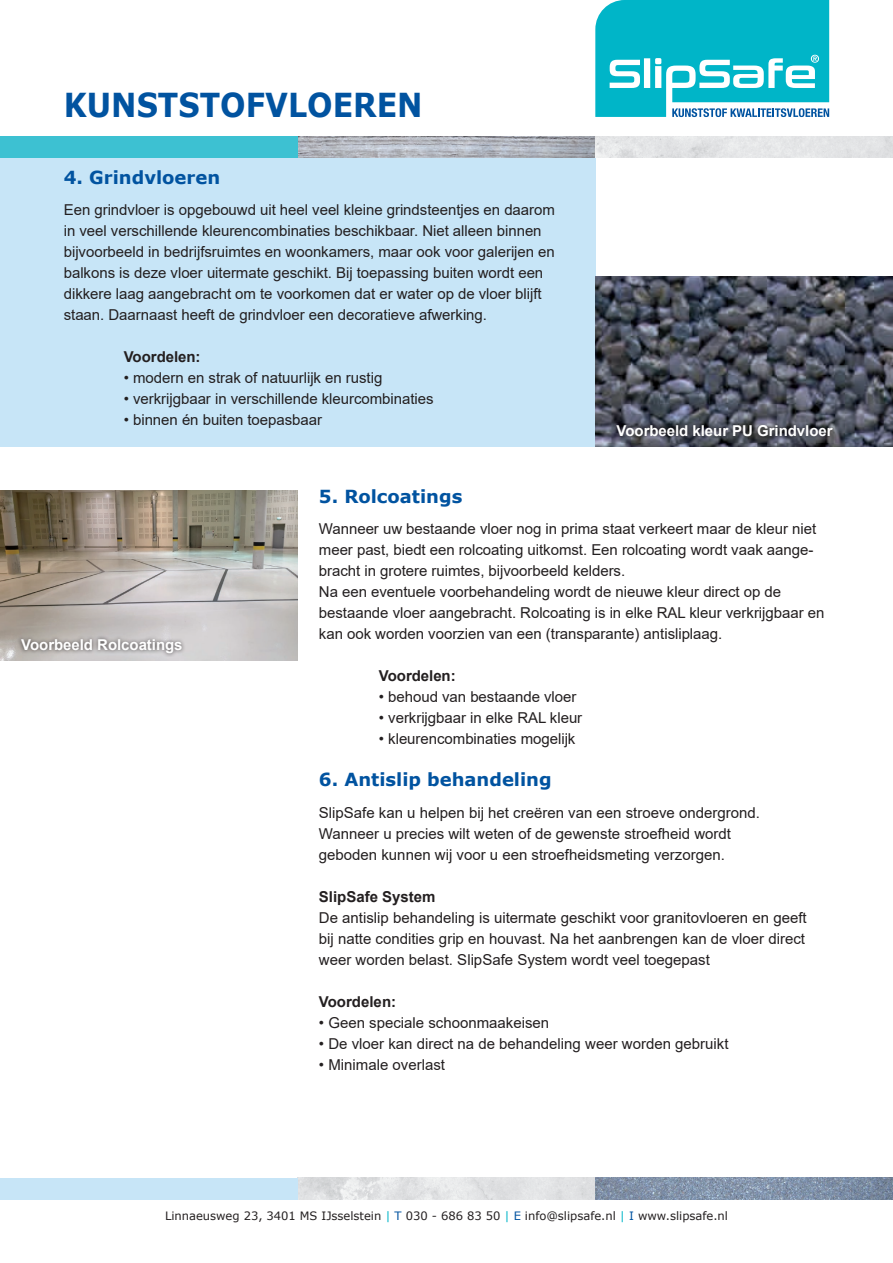
<style>
.page{position:relative;width:893px;height:1263px;background:#fff}
.page>*{position:absolute;margin:0;border:0;box-sizing:border-box;transform-origin:0 0}
.t1{font:700 33px "Verdana";color:#0153a0;scale:.91 1}
.t2{font:700 18px "Verdana";color:#0153a0}
.t3{font:15px/21px "Arial";letter-spacing:-.005em;color:#231f20}
.t4{font:700 15px "Arial";letter-spacing:-.005em;color:#fff}
.t5{font:700 15px "Arial";color:#231f20}
.t6{font:11.55px "Verdana";color:#231f20}
.s1{color:#00b5c8}
.s2{color:#0153a0}
</style>
<div class="page">
<svg style="left:595px;top:0;width:234px;height:117px;background:#32c1d2"></svg>
<img style="left:298px;top:1178px;width:595px;height:21px">
<div style="left:0;top:1178px;width:298px;height:21px;background:#c7e5f7"></div>
<div style="left:0;top:158px;width:595px;height:288px;background:#c7e5f7"></div>
<img style="left:298px;top:136px;width:595px;height:21px">
<div style="left:0;top:136px;width:298px;height:21px;background:#3dc1d2"></div>
<img style="left:595px;top:276px;width:298px;height:170px">
<img style="left:0;top:490px;width:298px;height:170px">
<div style="left:17px;top:634px;width:169px;height:23px;background:#231f20;opacity:.75"></div>
<div style="left:612px;top:421px;width:225px;height:19px;background:#231f20;opacity:.75"></div>
<h1 class="t1" style="left:64px;top:82px;width:396px">KUNSTSTOFVLOEREN</h1>
<p class="t2" style="left:64px;top:165px;width:158px">4. Grindvloeren</p>
<p class="t3" style="left:64px;top:199px;width:493px">Een grindvloer is opgebouwd uit heel veel kleine grindsteentjes en daarom in veel verschillende kleurencombinaties beschikbaar. Niet alleen binnen bijvoorbeeld in bedrijfsruimtes en woonkamers, maar ook voor galerijen en balkons is deze vloer uitermate geschikt. Bij toepassing buiten wordt een dikkere laag aangebracht om te voorkomen dat er water op de vloer blijft staan. Daarnaast heeft de grindvloer een decoratieve afwerking.</p>
<p class="t5" style="left:124px;top:347px;width:78px">Voordelen:</p>
<p class="t3" style="left:124px;top:367px;width:260px">• modern en strak of natuurlijk en rustig</p>
<p class="t3" style="left:124px;top:388px;width:311px">• verkrijgbaar in verschillende kleurcombinaties</p>
<p class="t3" style="left:124px;top:409px;width:200px">• binnen én buiten toepasbaar</p>
<p class="t4" style="left:617px;top:420px;width:218px">Voorbeeld kleur PU Grindvloer</p>
<p class="t4" style="left:21px;top:634px;width:163px">Voorbeeld Rolcoatings</p>
<p class="t2" style="left:319px;top:483px;width:145px">5. Rolcoatings</p>
<p class="t3" style="left:319px;top:518px;width:507px">Wanneer uw bestaande vloer nog in prima staat verkeert maar de kleur niet meer past, biedt een rolcoating uitkomst. Een rolcoating wordt vaak aange&shy;bracht in grotere ruimtes, bijvoorbeeld kelders.<br>Na een eventuele voorbehandeling wordt de nieuwe kleur direct op de bestaande vloer aangebracht. Rolcoating is in elke RAL kleur verkrijgbaar en kan ook worden voorzien van een (transparante) antisliplaag.</p>
<p class="t5" style="left:379px;top:665px;width:78px">Voordelen:</p>
<p class="t3" style="left:379px;top:686px;width:199px">• behoud van bestaande vloer</p>
<p class="t3" style="left:379px;top:707px;width:205px">• verkrijgbaar in elke RAL kleur</p>
<p class="t3" style="left:379px;top:728px;width:198px">• kleurencombinaties mogelijk</p>
<p class="t2" style="left:319px;top:767px;width:234px">6. Antislip behandeling</p>
<p class="t3" style="left:319px;top:802px;width:443px">SlipSafe kan u helpen bij het creëren van een stroeve ondergrond.<br>Wanneer u precies wilt weten of de gewenste stroefheid wordt geboden kunnen wij voor u een stroefheidsmeting verzorgen.</p>
<p class="t5" style="left:319px;top:886px;width:118px">SlipSafe System</p>
<p class="t3" style="left:319px;top:907px;width:489px;text-align:justify">De antislip behandeling is uitermate geschikt voor granitovloeren en geeft bij natte condities grip en houvast. Na het aanbrengen kan de vloer direct weer worden belast. SlipSafe System wordt veel toegepast</p>
<p class="t5" style="left:319px;top:991px;width:79px">Voordelen:</p>
<p class="t3" style="left:319px;top:1012px;width:232px">• Geen speciale schoonmaakeisen</p>
<p class="t3" style="left:319px;top:1033px;width:411px">• De vloer kan direct na de behandeling weer worden gebruikt</p>
<p class="t3" style="left:319px;top:1054px;width:128px">• Minimale overlast</p>
<p class="t6" style="left:165px;top:1208px;width:564px">Linnaeusweg 23, 3401 MS IJsselstein <span class="s1">|</span> <span class="s2">T</span> 030 - 686 83 50 <span class="s1">|</span> <span class="s2">E</span> info@slipsafe.nl <span class="s1">|</span> <span class="s2">I</span> www.slipsafe.nl</p>
</div>
